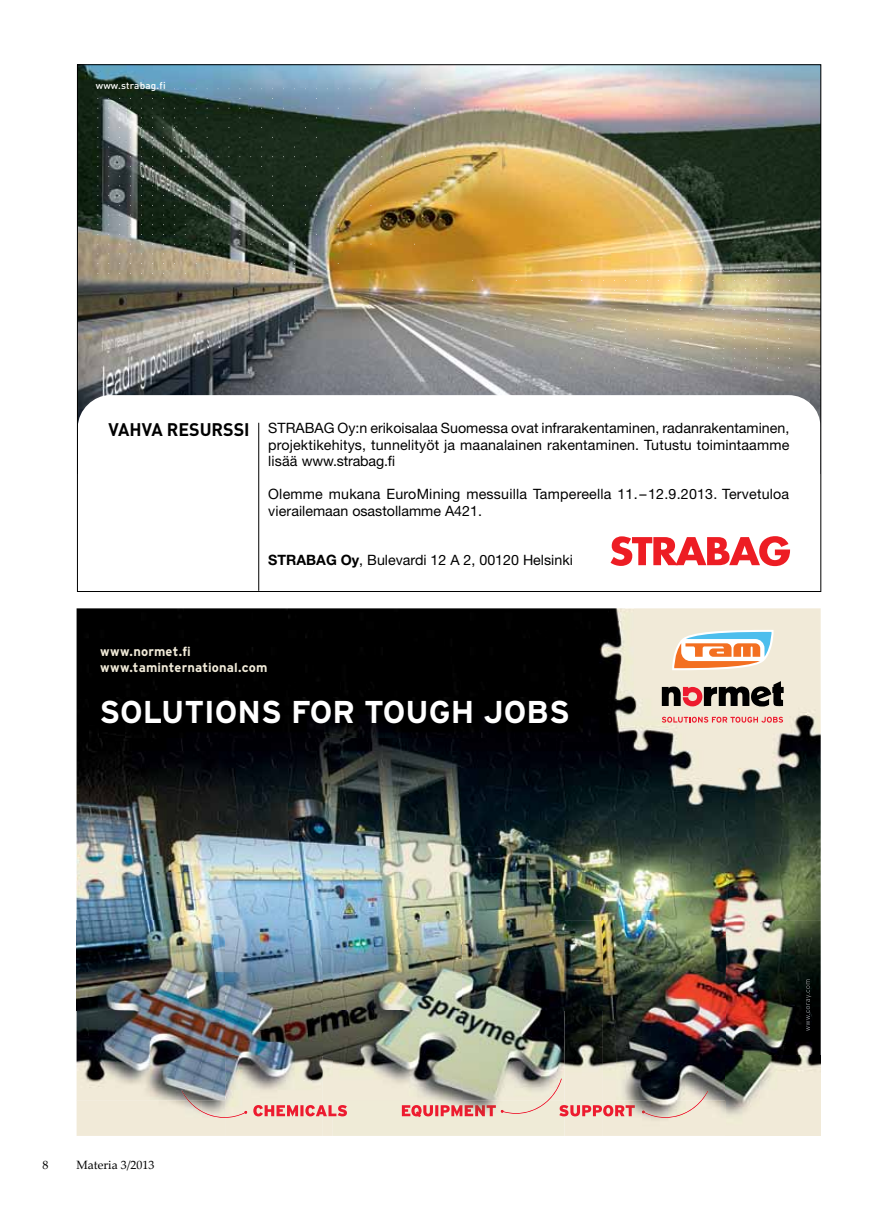
<style>
.page{position:relative;width:893px;height:1221px;background:#fff}
.page>*{position:absolute;margin:0;border:0;box-sizing:border-box;transform-origin:0 0}
.t1{font:700 31.5px "Interstate";color:#fff}
.t2{font:700 18px "DIN Pro";color:#000}
.t3{font:14.25px/16.5px "Helvetica Neue LT Pro";letter-spacing:.01em;color:#000;text-align:justify}
.t4{font:700 12.9px/15.5px "Interstate";letter-spacing:.01em;color:#f0ead8}
.t5{font:12px "Palatino Linotype";color:#000}
.t6{font:500 9.75px "DIN Pro";letter-spacing:.02em;color:#fff}
.s1{font-weight:700}
</style>
<div class="page">
<img style="left:77px;top:608px;width:744px;height:527px">
<div style="left:100px;top:698px;width:482px;height:39px;background:#000"></div>
<svg style="left:662px;top:681px;width:122px;height:25px;background:#836f68"></svg>
<svg style="left:672px;top:629px;width:102px;height:41px"></svg>
<svg style="left:662px;top:716px;width:84px;height:6px"></svg>
<svg style="left:747px;top:716px;width:36px;height:6px"></svg>
<svg style="left:181px;top:1090px;width:65px;height:33px"></svg>
<img style="left:253px;top:1104px;width:70px;height:12px">
<img style="left:181px;top:1090px;width:64px;height:27px">
<img style="left:333px;top:1104px;width:14px;height:12px">
<img style="left:402px;top:1104px;width:94px;height:13px">
<svg style="left:501px;top:1078px;width:63px;height:40px;background:#e6d9c9"></svg>
<svg style="left:323px;top:1104px;width:10px;height:12px"></svg>
<img style="left:806px;top:979px;width:5px;height:51px">
<img style="left:603px;top:1104px;width:32px;height:12px">
<svg style="left:642px;top:1090px;width:66px;height:34px;background:#c1b7ac"></svg>
<img style="left:564px;top:1104px;width:39px;height:12px">
<img style="left:79px;top:66px;width:740px;height:329px">
<svg style="left:79px;top:395px;width:740px;height:195px"></svg>
<hr style="left:258px;top:423px;width:1px;height:167px;background:#000">
<svg style="left:605px;top:529px;width:190px;height:40px"></svg>
<svg style="left:729px;top:536px;width:61px;height:30px"></svg>
<p class="t6" style="left:96px;top:79px;width:71px">www.strabag.fi</p>
<p class="t2" style="left:108px;top:417px;width:143px">VAHVA RESURSSI</p>
<p class="t3" style="left:268px;top:419px;width:523px">STRABAG Oy:n erikoisalaa Suomessa ovat infrarakentaminen, radanrakentaminen, projektikehitys, tunnelityöt ja maanalainen rakentaminen. Tutustu toimintaamme lisää www.strabag.fi</p>
<p class="t3" style="left:268px;top:485px;width:523px">Olemme mukana EuroMining messuilla Tampereella 11.–12.9.2013. Tervetuloa vierailemaan osastollamme A421.</p>
<p class="t3" style="left:268px;top:551px;width:306px"><span class="s1">STRABAG Oy</span>, Bulevardi 12 A 2, 00120 Helsinki</p>
<p class="t4" style="left:100px;top:644px;width:169px">www.normet.fi www.taminternational.com</p>
<h1 class="t1" style="left:99px;top:692px;width:472px">SOLUTIONS FOR TOUGH JOBS</h1>
<p class="t5" style="left:43px;top:1155px;width:7px">8</p>
<p class="t5" style="left:77px;top:1155px;width:80px">Materia 3/2013</p>
</div>
